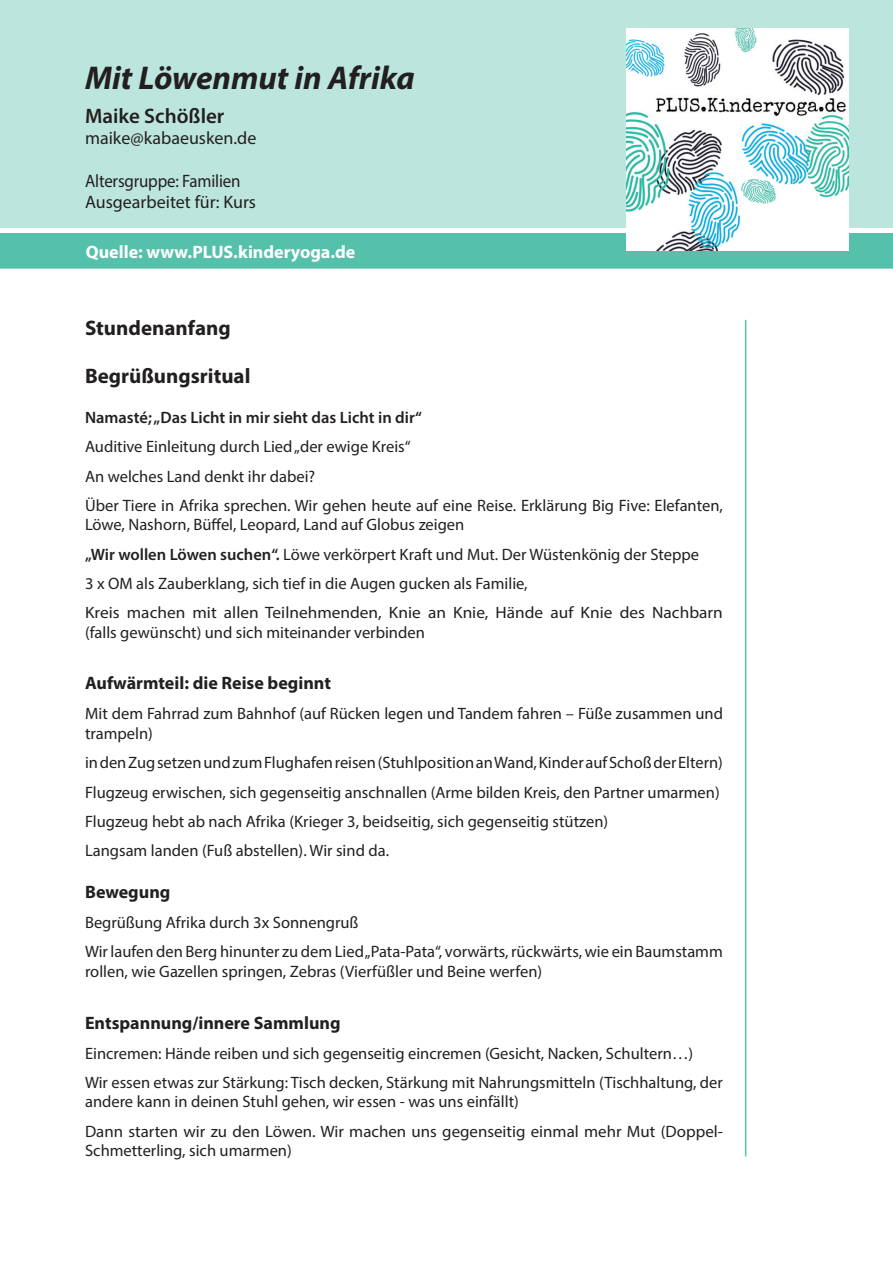
<style>
.page{position:relative;width:893px;height:1263px;background:#fff}
.page>*{position:absolute;margin:0;border:0;box-sizing:border-box;transform-origin:0 0}
.t1{font:italic 700 33px "Myriad Pro";color:#231f20}
.t2{font:700 21px "Myriad Pro";color:#231f20}
.t3{font:600 21px "Myriad Pro";color:#231f20}
.t4{font:700 18px "Myriad Pro";color:#231f20}
.t5{font:18px/21px "Myriad Pro";color:#231f20;scale:.94 1}
.t6{font:700 18px "Myriad Pro";color:#fff}
.t7{font:18px "Myriad Pro";color:#231f20}
.t8{font:16.5px/29.2px "Myriad Pro";color:#231f20}
.t9{font:600 16.5px "Myriad Pro";color:#231f20}
.s1{font-weight:600}
</style>
<div class="page">
<hr style="left:745px;top:320px;width:1px;height:836px;background:#56c1ab">
<div style="left:0;top:0;width:893px;height:228px;background:#bce6dd"></div>
<div style="left:0;top:234px;width:893px;height:34px;background:#56c1ab"></div>
<div style="left:0;top:233px;width:893px;height:36px;border:2px solid #56c1ab"></div>
<img style="left:627px;top:29px;width:222px;height:221px">
<h1 class="t1" style="left:85px;top:56px;width:331px">Mit Löwenmut in Afrika</h1>
<p class="t3" style="left:85px;top:103px;width:141px">Maike Schößler</p>
<p class="t7" style="left:85px;top:127px;width:173px">maike@kabaeusken.de</p>
<p class="t5" style="left:85px;top:170px;width:183px">Altersgruppe: Familien<br>Ausgearbeitet für: Kurs</p>
<p class="t6" style="left:86px;top:240px;width:271px">Quelle: www.PLUS.kinderyoga.de</p>
<p class="t2" style="left:85px;top:314px;width:147px">Stundenanfang</p>
<p class="t2" style="left:85px;top:363px;width:167px">Begrüßungsritual</p>
<p class="t9" style="left:85px;top:407px;width:338px">Namasté; „Das Licht in mir sieht das Licht in dir“</p>
<p class="t8" style="left:85px;top:432px;width:639px">Auditive Einleitung durch Lied „der ewige Kreis“<br>An welches Land denkt ihr dabei?<br>Über Tiere in Afrika sprechen. Wir gehen heute auf eine Reise. Erklärung Big Five: Elefanten,</p>
<p class="t8" style="left:85px;top:510px;width:639px">Löwe, Nashorn, Büffel, Leopard, Land auf Globus zeigen<br><span class="s1">„Wir wollen Löwen suchen“.</span> Löwe verkörpert Kraft und Mut. Der Wüstenkönig der Steppe<br>3 x OM als Zauberklang, sich tief in die Augen gucken als Familie,<br>Kreis machen mit allen Teilnehmenden, Knie an Knie, Hände auf Knie des Nachbarn</p>
<p class="t8" style="left:85px;top:617px;width:341px">(falls gewünscht) und sich miteinander verbinden</p>
<p class="t4" style="left:85px;top:672px;width:247px">Aufwärmteil: die Reise beginnt</p>
<p class="t8" style="left:85px;top:704px;width:639px;line-height:19.5px">Mit dem Fahrrad zum Bahnhof (auf Rücken legen und Tandem fahren – Füße zusammen und trampeln)</p>
<p class="t8" style="left:85px;top:748px;width:639px">in den Zug setzen und zum Flughafen reisen (Stuhlposition an Wand, Kinder auf Schoß der Eltern)<br>Flugzeug erwischen, sich gegenseitig anschnallen (Arme bilden Kreis, den Partner umarmen)<br>Flugzeug hebt ab nach Afrika (Krieger 3, beidseitig, sich gegenseitig stützen)<br>Langsam landen (Fuß abstellen). Wir sind da.</p>
<p class="t4" style="left:85px;top:880px;width:87px">Bewegung</p>
<p class="t8" style="left:85px;top:907px;width:639px">Begrüßung Afrika durch 3x Sonnengruß<br>Wir laufen den Berg hinunter zu dem Lied „Pata-Pata“, vorwärts, rückwärts, wie ein Baumstamm</p>
<p class="t8" style="left:85px;top:956px;width:459px">rollen, wie Gazellen springen, Zebras (Vierfüßler und Beine werfen)</p>
<p class="t4" style="left:85px;top:1011px;width:257px">Entspannung/innere Sammlung</p>
<p class="t8" style="left:85px;top:1038px;width:639px">Eincremen: Hände reiben und sich gegenseitig eincremen (Gesicht, Nacken, Schultern…)<br>Wir essen etwas zur Stärkung: Tisch decken, Stärkung mit Nahrungsmitteln (Tischhaltung, der</p>
<p class="t8" style="left:85px;top:1087px;width:639px">andere kann in deinen Stuhl gehen, wir essen - was uns einfällt)<br>Dann starten wir zu den Löwen. Wir machen uns gegenseitig einmal mehr Mut (Doppel-</p>
<p class="t8" style="left:85px;top:1135px;width:208px">Schmetterling, sich umarmen)</p>
</div>
